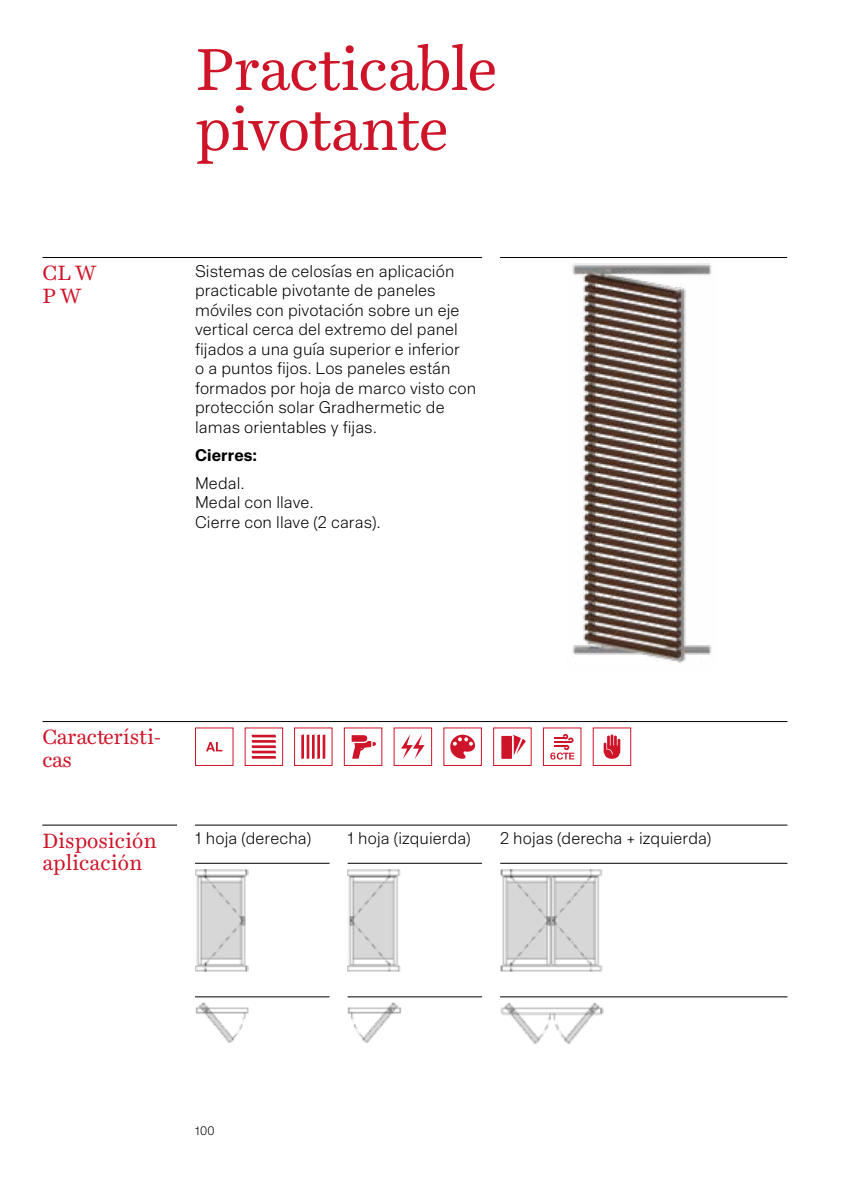
<style>
.page{position:relative;width:851px;height:1191px;background:#fff}
.page>*{position:absolute;margin:0;border:0;box-sizing:border-box;transform-origin:0 0}
.t1{font:60px/60px "Harrietv 2 Text";letter-spacing:-.02em;color:#ce1428}
.t2{font:21px/22.5px "Harrietv 2 Text";letter-spacing:-.005em;color:#ce1428}
.t3{font:21px/22.5px "Harrietv 2 Text";letter-spacing:-.025em;color:#ce1428}
.t4{font:300 16.5px/19.5px "Staff Grotesk";letter-spacing:.005em;color:#000}
.t5{font:700 16.5px "Staff Grotesk";letter-spacing:.005em;color:#000}
.t6{font:300 12px "Staff Grotesk";color:#000}
</style>
<div class="page">
<img style="left:572px;top:263px;width:140px;height:401px">
<hr style="left:43px;top:257px;width:439px;height:1px;background:#000">
<hr style="left:500px;top:257px;width:287px;height:1px;background:#000">
<hr style="left:42px;top:825px;width:135px;height:1px;background:#000">
<hr style="left:195px;top:825px;width:592px;height:1px;background:#000">
<img style="left:195px;top:869px;width:53px;height:102px">
<hr style="left:195px;top:863px;width:134px;height:1px;background:#000">
<hr style="left:347px;top:863px;width:135px;height:1px;background:#000">
<hr style="left:195px;top:996px;width:134px;height:1px;background:#000">
<hr style="left:347px;top:996px;width:135px;height:1px;background:#000">
<hr style="left:500px;top:996px;width:287px;height:1px;background:#000">
<hr style="left:500px;top:863px;width:287px;height:1px;background:#000">
<img style="left:347px;top:869px;width:54px;height:102px">
<img style="left:500px;top:869px;width:102px;height:102px">
<img style="left:195px;top:1002px;width:53px;height:40px">
<img style="left:347px;top:1002px;width:55px;height:40px">
<img style="left:501px;top:1002px;width:102px;height:42px">
<hr style="left:43px;top:721px;width:744px;height:1px;background:#000">
<svg style="left:206px;top:742px;width:16px;height:9px"></svg>
<svg style="left:251px;top:734px;width:25px;height:24px"></svg>
<svg style="left:301px;top:734px;width:24px;height:25px"></svg>
<svg style="left:351px;top:735px;width:25px;height:23px"></svg>
<svg style="left:401px;top:734px;width:23px;height:25px"></svg>
<svg style="left:450px;top:734px;width:26px;height:24px"></svg>
<svg style="left:550px;top:734px;width:24px;height:25px"></svg>
<svg style="left:603px;top:734px;width:17px;height:25px"></svg>
<svg style="left:501px;top:734px;width:24px;height:25px"></svg>
<p class="t2" style="left:43px;top:262px;width:56px">CL W<br>P W</p>
<h1 class="t1" style="left:195px;top:39px;width:303px">Practicable pivotante</h1>
<p class="t4" style="left:195px;top:261px;width:283px">Sistemas de celosías en aplicación practicable pivotante de paneles móviles con pivotación sobre un eje vertical cerca del extremo del panel fijados a una guía superior e inferior<br>o a puntos fijos. Los paneles están formados por hoja de marco visto con protección solar Gradhermetic de lamas orientables y fijas.</p>
<p class="t5" style="left:195px;top:445px;width:64px">Cierres:</p>
<p class="t4" style="left:195px;top:473px;width:187px">Medal.<br>Medal con llave.<br>Cierre con llave (2 caras).</p>
<p class="t3" style="left:43px;top:726px;width:120px">Característi&shy;cas</p>
<p class="t2" style="left:43px;top:829px;width:116px">Disposición</p>
<p class="t4" style="left:195px;top:828px;width:117px">1 hoja (derecha)</p>
<p class="t4" style="left:347px;top:828px;width:124px">1 hoja (izquierda)</p>
<p class="t4" style="left:500px;top:828px;width:213px">2 hojas (derecha + izquierda)</p>
<p class="t2" style="left:43px;top:852px;width:101px">aplicación</p>
<p class="t6" style="left:195px;top:1123px;width:21px">100</p>
</div>
